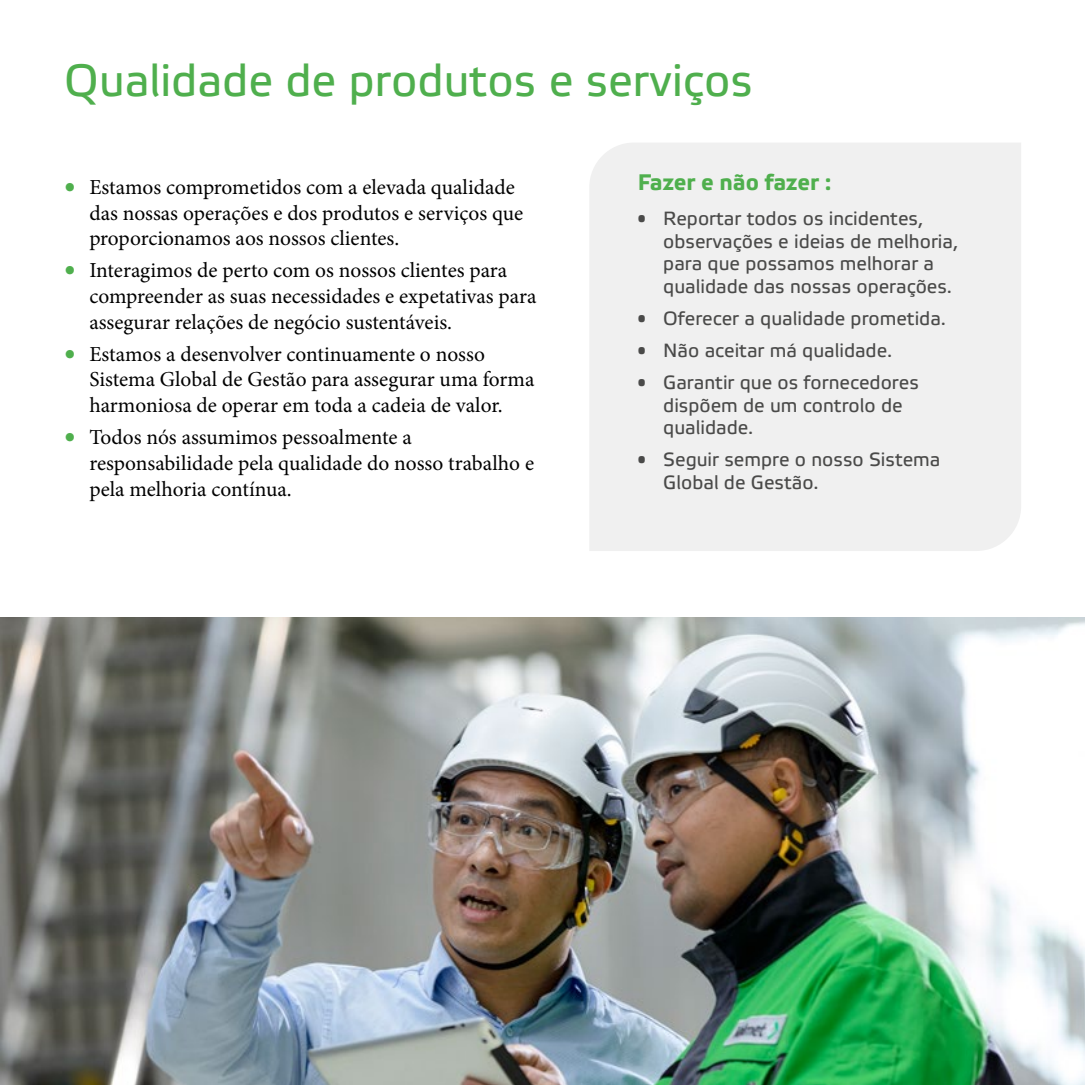
<style>
.page{position:relative;width:1085px;height:1085px;background:#fff}
.page>*{position:absolute;margin:0;border:0;box-sizing:border-box;transform-origin:0 0}
.t1{font:45px "Etelka Text";color:#4faf4d}
.t2{font:700 22.5px "Etelka Text";color:#4faf4d}
.t3{font:21.38px/25.7px "Minion Pro";color:#000}
.t4{font:19.12px/22.5px "Etelka Text";color:#4a4a49}
.s1{font-size:31.5px;color:#4faf4d}
.s2{font-size:13.5px}
</style>
<div class="page">
<img style="left:0;top:617px;width:1084px;height:467px">
<div style="left:589px;top:143px;width:431px;height:408px;background:#f0f0f0"></div>
<h1 class="t1" style="left:64px;top:53px;width:690px">Qualidade de produtos e serviços</h1>
<p class="t3" style="left:89px;top:174px;width:435px;text-indent:-26px"><span class="s1">•</span> Estamos comprometidos com a elevada qualidade das nossas operações e dos produtos e serviços que proporcionamos aos nossos clientes.</p>
<p class="t3" style="left:89px;top:258px;width:448px;text-indent:-26px"><span class="s1">•</span> Interagimos de perto com os nossos clientes para compreender as suas necessidades e expetativas para assegurar relações de negócio sustentáveis.</p>
<p class="t3" style="left:89px;top:341px;width:446px;text-indent:-26px"><span class="s1">•</span> Estamos a desenvolver continuamente o nosso<br>Sistema Global de Gestão para assegurar uma forma harmoniosa de operar em toda a cadeia de valor.</p>
<p class="t3" style="left:89px;top:424px;width:446px;text-indent:-26px"><span class="s1">•</span> Todos nós assumimos pessoalmente a responsabilidade pela qualidade do nosso trabalho e pela melhoria contínua.</p>
<p class="t2" style="left:637px;top:168px;width:195px">Fazer e não fazer :</p>
<p class="t4" style="left:663px;top:208px;width:296px;text-indent:-26px"><span class="s2">•</span> Reportar todos os incidentes, observações e ideias de melhoria, para que possamos melhorar a qualidade das nossas operações.</p>
<p class="t4" style="left:637px;top:307px;width:310px"><span class="s2">•</span> Oferecer a qualidade prometida.</p>
<p class="t4" style="left:637px;top:339px;width:256px"><span class="s2">•</span> Não aceitar má qualidade.</p>
<p class="t4" style="left:663px;top:372px;width:257px;text-indent:-26px"><span class="s2">•</span> Garantir que os fornecedores dispõem de um controlo de qualidade.</p>
<p class="t4" style="left:663px;top:449px;width:279px;text-indent:-26px"><span class="s2">•</span> Seguir sempre o nosso Sistema<br>Global de Gestão.</p>
</div>
